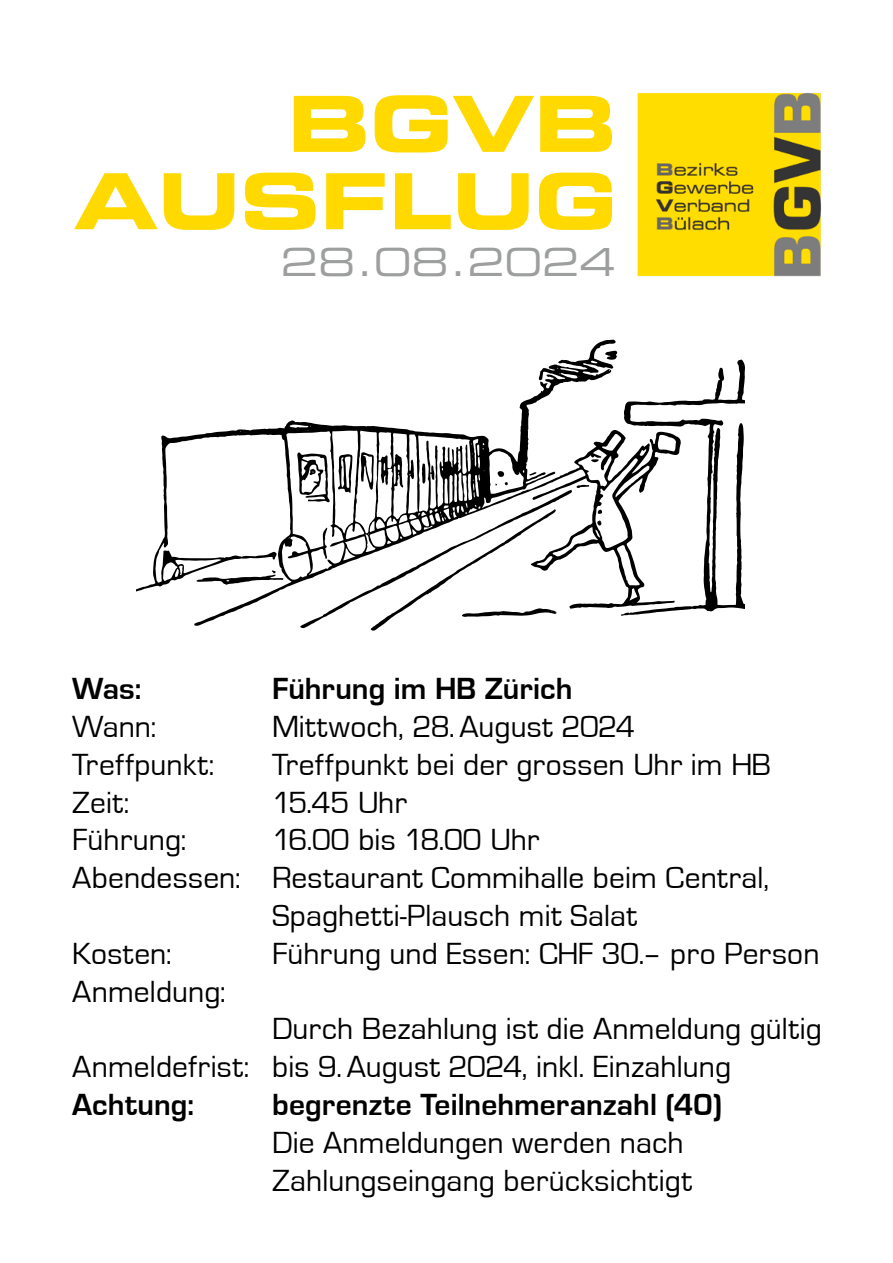
<style>
.page{position:relative;width:893px;height:1263px;background:#fff}
.page>*{position:absolute;margin:0;border:0;box-sizing:border-box;transform-origin:0 0}
.t1{font:700 expanded 77.4px/77.4px "Eurostile";color:#ffd900;text-align:right}
.t2{font:expanded 38.7px "Eurostile";color:#9d9e9e}
.t3{font:31.5px/37.8px "Eurostile";letter-spacing:.005em;color:#000}
.t4{font:700 31.5px "Eurostile";color:#000}
.t5{font:31.5px "Eurostile";letter-spacing:-.015em;color:#000}
</style>
<div class="page">
<img style="left:637px;top:92px;width:184px;height:185px">
<svg style="left:136px;top:340px;width:480px;height:286px"></svg>
<svg style="left:196px;top:570px;width:88px;height:15px"></svg>
<svg style="left:297px;top:351px;width:447px;height:280px"></svg>
<h1 class="t1" style="left:74px;top:84px;width:544px">BGVB<br>AUSFLUG</h1>
<p class="t2" style="left:281px;top:235px;width:337px">28.08.2024</p>
<p class="t4" style="left:72px;top:672px;width:71px">Was:</p>
<p class="t4" style="left:272px;top:672px;width:302px">Führung im HB Zürich</p>
<p class="t3" style="left:72px;top:708px;width:86px">Wann:</p>
<p class="t3" style="left:272px;top:708px;width:364px">Mittwoch, 28.August 2024</p>
<p class="t3" style="left:72px;top:746px;width:144px">Treffpunkt:</p>
<p class="t3" style="left:272px;top:746px;width:500px">Treffpunkt bei der grossen Uhr im HB</p>
<p class="t3" style="left:72px;top:784px;width:59px">Zeit:</p>
<p class="t3" style="left:272px;top:784px;width:136px">15.45 Uhr</p>
<p class="t3" style="left:72px;top:822px;width:116px">Führung:</p>
<p class="t5" style="left:272px;top:823px;width:269px">16.00 bis 18.00 Uhr</p>
<p class="t3" style="left:72px;top:860px;width:699px">Abendessen: Restaurant Commihalle beim Central,</p>
<p class="t3" style="left:272px;top:897px;width:366px">Spaghetti-Plausch mit Salat</p>
<p class="t3" style="left:72px;top:935px;width:101px">Kosten:</p>
<p class="t3" style="left:272px;top:935px;width:549px">Führung und Essen: CHF 30.– pro Person</p>
<p class="t3" style="left:72px;top:973px;width:155px">Anmeldung:</p>
<p class="t3" style="left:72px;top:1011px;width:751px;text-indent:200px">Durch Bezahlung ist die Anmeldung gültig<br>Anmeldefrist: bis 9.August 2024, inkl. Einzahlung</p>
<p class="t4" style="left:72px;top:1087px;width:123px">Achtung:</p>
<p class="t4" style="left:272px;top:1087px;width:451px">begrenzte Teilnehmeranzahl (40)</p>
<p class="t3" style="left:272px;top:1124px;width:421px">Die Anmeldungen werden nach<br>Zahlungseingang berücksichtigt</p>
</div>
